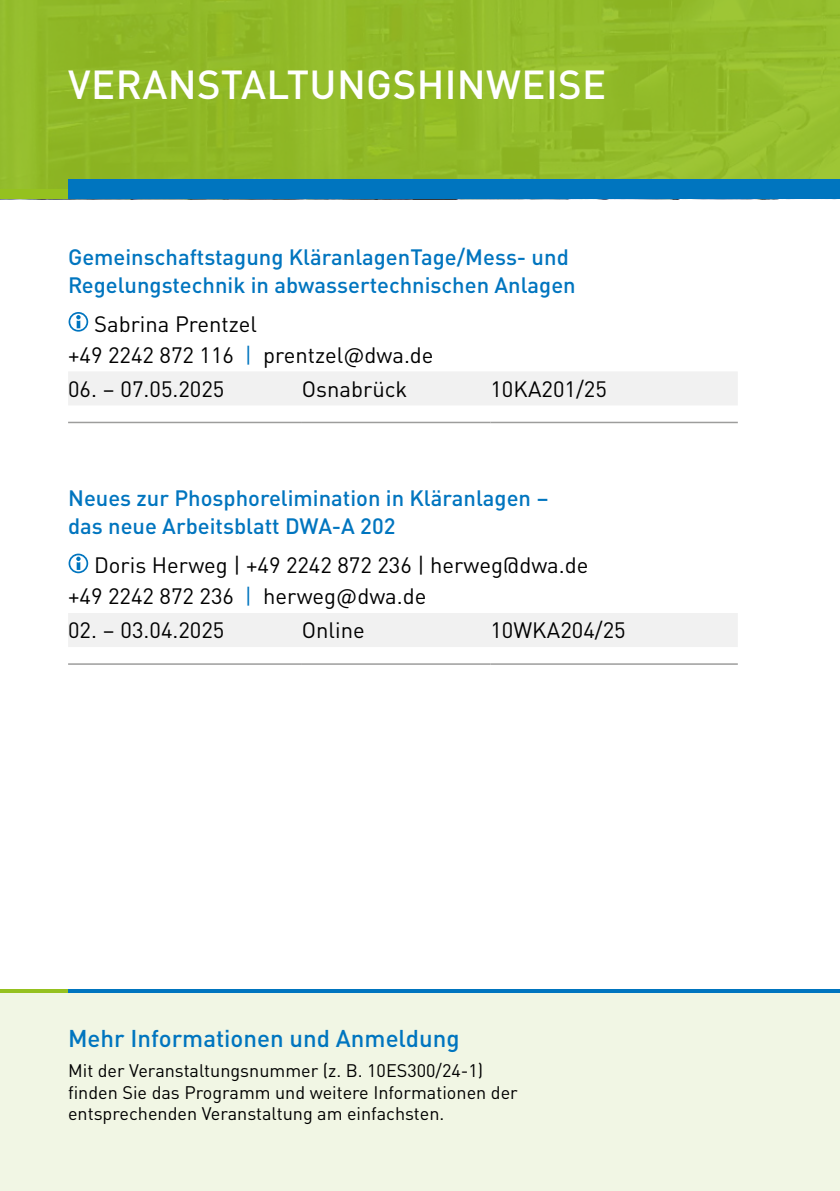
<style>
.page{position:relative;width:840px;height:1191px;background:#fff}
.page>*{position:absolute;margin:0;border:0;box-sizing:border-box;transform-origin:0 0}
.t1{font:500 40px "DINOT";letter-spacing:.01em;color:#fff}
.t2{font:500 24px "DINOT";color:#0075bf}
.t3{font:22px/31.2px "DINOT";color:#000}
.t4{font:500 22px/28px "DINOT";color:#0075bf}
.t5{font:18px/21.6px "DINOT";color:#000}
.s1{color:#0075bf}
</style>
<div class="page">
<div style="left:0;top:0;width:839px;height:199px;background:#92ba29"></div>
<div style="left:0;top:992px;width:839px;height:199px;background:#f1f6e4"></div>
<hr style="left:0;top:989px;width:68px;height:3px;background:#95c11f">
<div style="left:68px;top:372px;width:669px;height:33px;background:#f1f1f1"></div>
<hr style="left:68px;top:422px;width:234px;height:1px;background:#9d9d9c">
<hr style="left:302px;top:422px;width:188px;height:1px;background:#9d9d9c">
<hr style="left:490px;top:422px;width:247px;height:1px;background:#9d9d9c">
<svg style="left:68px;top:312px;width:20px;height:20px"></svg>
<div style="left:68px;top:613px;width:669px;height:34px;background:#f1f1f1"></div>
<hr style="left:68px;top:663px;width:234px;height:2px;background:#9d9d9c">
<hr style="left:302px;top:663px;width:188px;height:2px;background:#9d9d9c">
<hr style="left:490px;top:663px;width:247px;height:2px;background:#9d9d9c">
<svg style="left:68px;top:553px;width:20px;height:20px"></svg>
<hr style="left:68px;top:989px;width:771px;height:3px;background:#0075bf">
<div style="left:0;top:189px;width:68px;height:10px;background:#95c11f"></div>
<div style="left:68px;top:180px;width:771px;height:19px;background:#0075bf"></div>
<h1 class="t1" style="left:68px;top:53px;width:539px">VERANSTALTUNGSHINWEISE</h1>
<p class="t4" style="left:68px;top:242px;width:509px">Gemeinschaftstagung KläranlagenTage/Mess- und<br>Regelungstechnik in abwassertechnischen Anlagen</p>
<p class="t3" style="left:68px;top:307px;width:367px;text-indent:26px">Sabrina Prentzel<br>+49 2242 872 116 <span class="s1">|</span> prentzel@dwa.de</p>
<p class="t3" style="left:68px;top:372px;width:158px">06. – 07.05.2025</p>
<p class="t3" style="left:302px;top:372px;width:107px">Osnabrück</p>
<p class="t3" style="left:490px;top:372px;width:118px">10KA201/25</p>
<p class="t4" style="left:68px;top:483px;width:482px">Neues zur Phosphorelimination in Kläranlagen – das neue Arbeitsblatt DWA-A 202</p>
<p class="t3" style="left:68px;top:548px;width:521px;text-indent:26px">Doris Herweg | +49 2242 872 236 | herweg@dwa.de +49 2242 872 236 <span class="s1">|</span> herweg@dwa.de</p>
<p class="t3" style="left:68px;top:613px;width:158px">02. – 03.04.2025</p>
<p class="t3" style="left:302px;top:613px;width:64px">Online</p>
<p class="t3" style="left:490px;top:613px;width:137px">10WKA204/25</p>
<p class="t2" style="left:68px;top:1019px;width:393px">Mehr Informationen und Anmeldung</p>
<p class="t5" style="left:68px;top:1058px;width:451px">Mit der Veranstaltungsnummer (z. B. 10ES300/24-1) finden Sie das Programm und weitere Informationen der entsprechenden Veranstaltung am einfachsten.</p>
</div>
